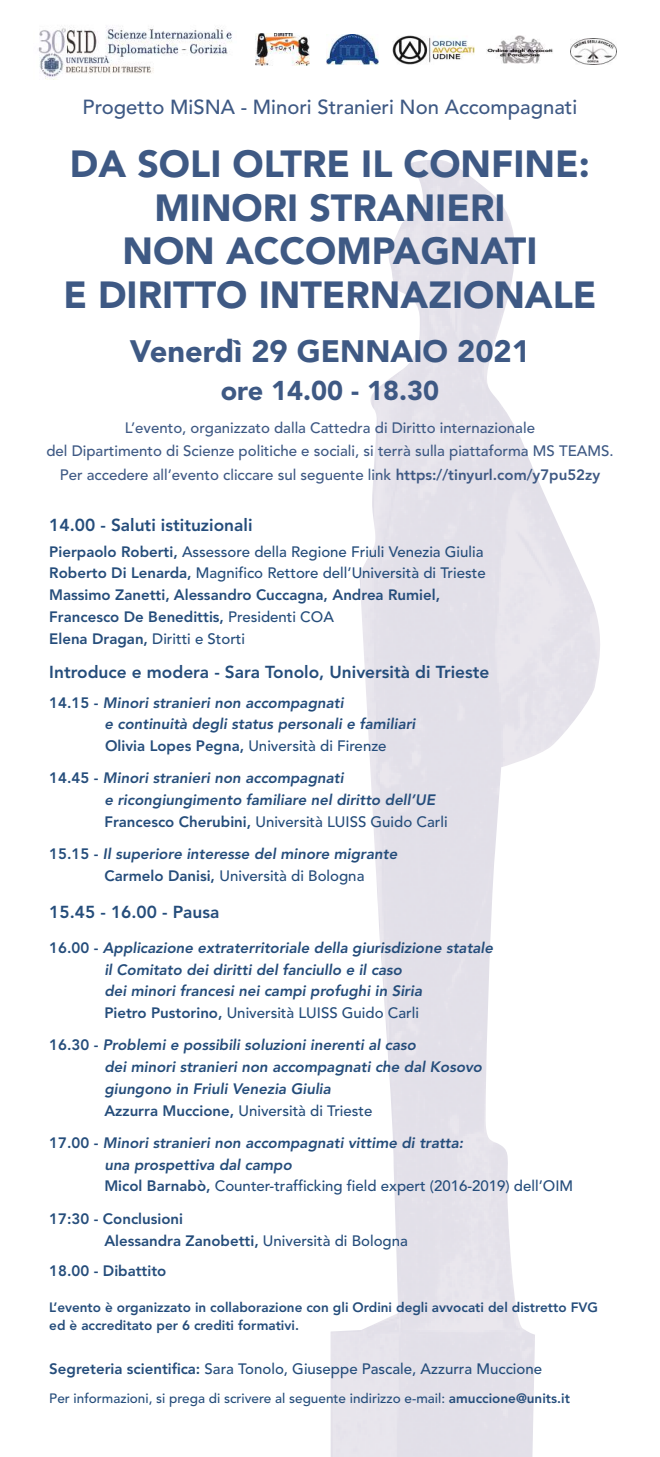
<style>
.page{position:relative;width:660px;height:1457px;background:#fff}
.page>*{position:absolute;margin:0;border:0;box-sizing:border-box;transform-origin:0 0}
.t1{font:900 37.5px/43.5px "Avenir";color:#3e5984;text-align:center}
.t2{font:900 30.75px "Avenir";color:#3e5984}
.t3{font:900 27px "Avenir";color:#3e5984}
.t4{font:500 20.25px "Avenir";color:#3e5984}
.t5{font:800 17.25px "Avenir";color:#254d7b}
.t6{font:italic 800 15px/21.8px "Avenir";color:#254d7b}
.t7{font:800 15px/21.8px "Avenir";color:#254d7b}
.t8{font:500 15px/23.2px "Avenir";color:#3e5984;text-align:center}
.t9{font:500 15px "Avenir";color:#254d7b}
.t10{font:800 13.5px/17.2px "Avenir";color:#254d7b}
.t11{font:500 13.5px "Avenir";color:#254d7b}
.s1{font-weight:800}
.s2{font-weight:500}
.s3{font-style:normal}
.s4{font-weight:500;font-style:normal}
</style>
<div class="page">
<img style="left:330px;top:160px;width:270px;height:1296px">
<img style="left:38px;top:26px;width:194px;height:54px">
<img style="left:255px;top:33px;width:54px;height:32px">
<img style="left:327px;top:35px;width:51px;height:29px">
<img style="left:392px;top:36px;width:82px;height:29px">
<img style="left:486px;top:36px;width:66px;height:27px">
<img style="left:570px;top:38px;width:45px;height:26px">
<h3 class="t4" style="left:83px;top:90px;width:495px">Progetto MiSNA - Minori Stranieri Non Accompagnati</h3>
<h1 class="t1" style="left:63px;top:141px;width:534px">DA SOLI OLTRE IL CONFINE:<br>MINORI STRANIERI<br>NON ACCOMPAGNATI<br>E DIRITTO INTERNAZIONALE</h1>
<h2 class="t2" style="left:130px;top:325px;width:401px">Venerdì 29 GENNAIO 2021</h2>
<h3 class="t3" style="left:220px;top:367px;width:220px">ore 14.00 - 18.30</h3>
<p class="t8" style="left:46px;top:415px;width:568px">L’evento, organizzato dalla Cattedra di Diritto internazionale<br>del Dipartimento di Scienze politiche e sociali, si terrà sulla piattaforma MS TEAMS.<br>Per accedere all’evento cliccare sul seguente link <span class="s1">https://tinyurl.com/y7pu52zy</span></p>
<p class="t5" style="left:49px;top:512px;width:204px">14.00 - Saluti istituzionali</p>
<p class="t7" style="left:49px;top:540px;width:437px">Pierpaolo Roberti, <span class="s2">Assessore della Regione Friuli Venezia Giulia </span>Roberto Di Lenarda, <span class="s2">Magnifico Rettore dell’Università di Trieste </span>Massimo Zanetti, Alessandro Cuccagna, Andrea Rumiel, Francesco De Benedittis, <span class="s2">Presidenti COA<br></span>Elena Dragan, <span class="s2">Diritti e Storti</span></p>
<p class="t5" style="left:49px;top:659px;width:441px">Introduce e modera - Sara Tonolo, Università di Trieste</p>
<p class="t6" style="left:104px;top:691px;width:312px;text-indent:-55px"><span class="s3">14.15 -</span> Minori stranieri non accompagnati<br>e continuità degli status personali e familiari<br><span class="s3">Olivia Lopes Pegna,</span> <span class="s4">Università di Firenze</span></p>
<p class="t6" style="left:104px;top:767px;width:344px;text-indent:-55px"><span class="s3">14.45 -</span> Minori stranieri non accompagnati<br>e ricongiungimento familiare nel diritto dell’UE<br><span class="s3">Francesco Cherubini,</span> <span class="s4">Università LUISS Guido Carli</span></p>
<p class="t6" style="left:104px;top:843px;width:294px;text-indent:-55px"><span class="s3">15.15 -</span> Il superiore interesse del minore migrante<br><span class="s3">Carmelo Danisi,</span> <span class="s4">Università di Bologna</span></p>
<p class="t5" style="left:49px;top:898px;width:171px">15.45 - 16.00 - Pausa</p>
<p class="t6" style="left:104px;top:936px;width:390px;text-indent:-55px"><span class="s3">16.00 -</span> Applicazione extraterritoriale della giurisdizione statale il Comitato dei diritti del fanciullo e il caso<br>dei minori francesi nei campi profughi in Siria<br><span class="s3">Pietro Pustorino,</span> <span class="s4">Università LUISS Guido Carli</span></p>
<p class="t6" style="left:104px;top:1034px;width:379px;text-indent:-55px"><span class="s3">16.30 -</span> Problemi e possibili soluzioni inerenti al caso<br>dei minori stranieri non accompagnati che dal Kosovo giungono in Friuli Venezia Giulia<br><span class="s3">Azzurra Muccione,</span> <span class="s4">Università di Trieste</span></p>
<p class="t6" style="left:104px;top:1131px;width:470px;text-indent:-55px"><span class="s3">17.00 -</span> Minori stranieri non accompagnati vittime di tratta:<br>una prospettiva dal campo<br><span class="s3">Micol Barnabò,</span> <span class="s4">Counter-trafficking field expert (2016-2019) dell’OIM</span></p>
<p class="t7" style="left:104px;top:1207px;width:305px;text-indent:-55px">17:30 - Conclusioni<br>Alessandra Zanobetti, <span class="s2">Università di Bologna</span></p>
<p class="t7" style="left:49px;top:1259px;width:118px">18.00 - Dibattito</p>
<p class="t10" style="left:49px;top:1298px;width:549px">L’evento è organizzato in collaborazione con gli Ordini degli avvocati del distretto FVG ed è accreditato per 6 crediti formativi.</p>
<p class="t9" style="left:49px;top:1355px;width:494px"><span class="s1">Segreteria scientifica:</span> Sara Tonolo, Giuseppe Pascale, Azzurra Muccione</p>
<p class="t11" style="left:49px;top:1386px;width:521px">Per informazioni, si prega di scrivere al seguente indirizzo e-mail: <span class="s1">amuccione@units.it</span></p>
</div>
